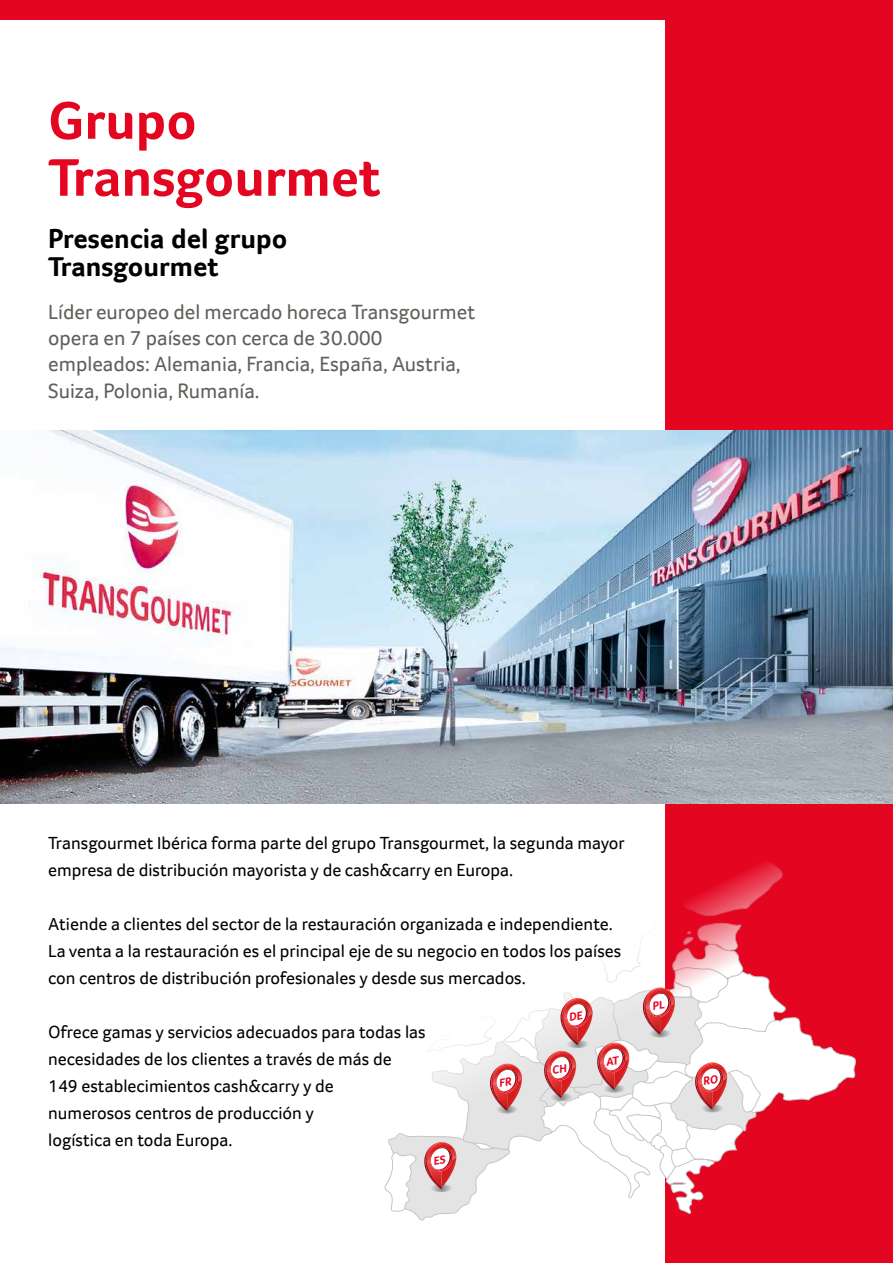
<style>
.page{position:relative;width:893px;height:1263px;background:#fff}
.page>*{position:absolute;margin:0;border:0;box-sizing:border-box;transform-origin:0 0}
.t1{font:700 54.45px/57px "Transgourmet";color:#e40521}
.t2{font:700 27.9px/27.9px "Transgourmet";color:#000}
.t3{font:21.15px/26.1px "Transgourmet";color:#605f5a}
.t4{font:18px/27px "Transgourmet";color:#000}
</style>
<div class="page">
<div style="left:0;top:0;width:850px;height:20px;background:#e40521"></div>
<div style="left:666px;top:0;width:227px;height:1263px;background:#e40521"></div>
<img style="left:0;top:430px;width:893px;height:374px">
<svg style="left:369px;top:736px;width:488px;height:486px"></svg>
<h1 class="t1" style="left:48px;top:91px;width:334px">Grupo<br>Transgourmet</h1>
<h2 class="t2" style="left:48px;top:224px;width:241px">Presencia del grupo<br>Transgourmet</h2>
<p class="t3" style="left:48px;top:299px;width:429px">Líder europeo del mercado horeca Transgourmet opera en 7 países con cerca de 30.000 empleados: Alemania, Francia, España, Austria, Suiza, Polonia, Rumanía.</p>
<p class="t4" style="left:48px;top:830px;width:578px">Transgourmet Ibérica forma parte del grupo Transgourmet, la segunda mayor empresa de distribución mayorista y de cash&amp;carry en Europa.</p>
<p class="t4" style="left:48px;top:911px;width:575px">Atiende a clientes del sector de la restauración organizada e independiente.<br>La venta a la restauración es el principal eje de su negocio en todos los países con centros de distribución profesionales y desde sus mercados.</p>
<p class="t4" style="left:48px;top:1019px;width:379px">Ofrece gamas y servicios adecuados para todas las necesidades de los clientes a través de más de 149 establecimientos cash&amp;carry y de<br>numerosos centros de producción y<br>logística en toda Europa.</p>
</div>
